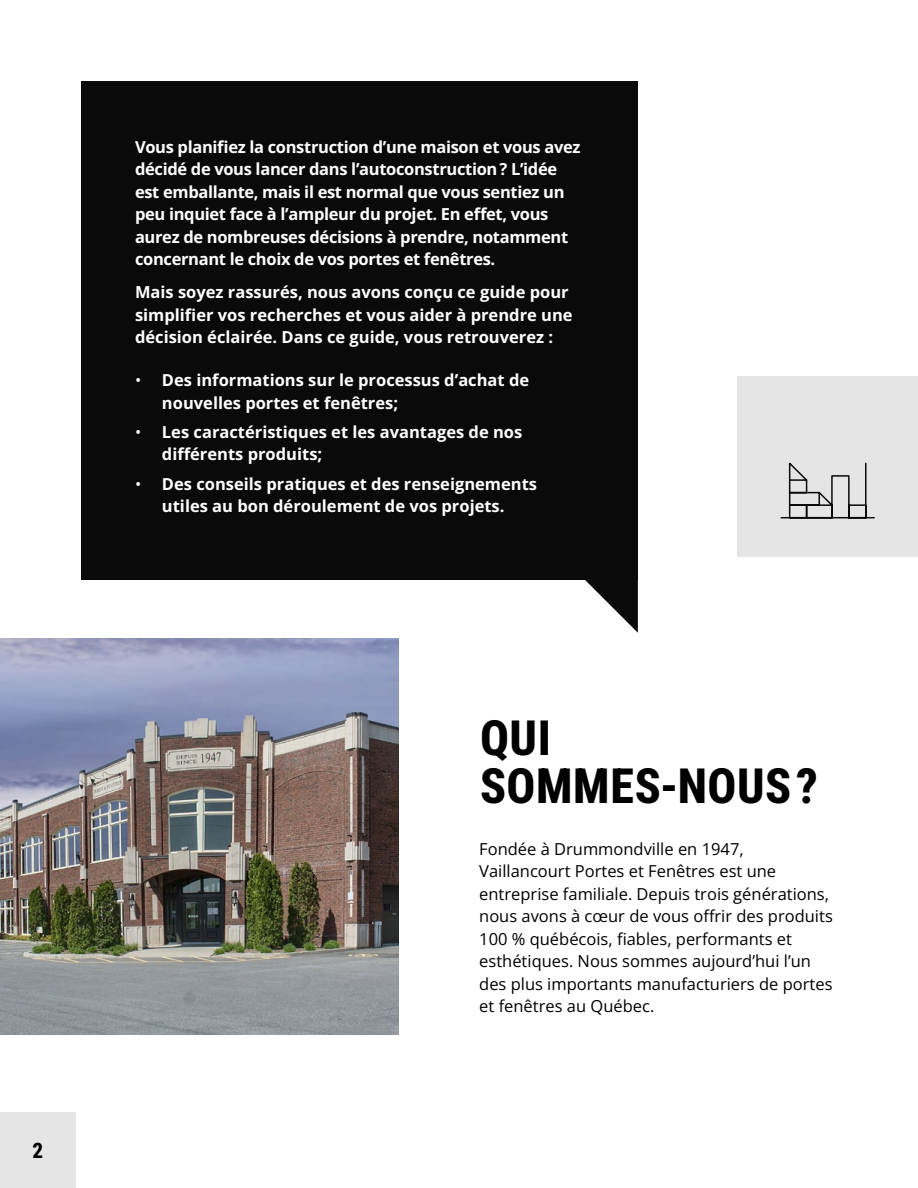
<style>
.page{position:relative;width:918px;height:1188px;background:#fff}
.page>*{position:absolute;margin:0;border:0;box-sizing:border-box;transform-origin:0 0}
.t1{font:800 48px/48px "Roboto Condensed";letter-spacing:.01em;color:#000}
.t2{font:800 21px "Roboto Condensed";color:#000}
.t3{font:700 16.5px/22.5px "Open Sans";color:#fff}
.t4{font:16.5px/22.5px "Open Sans";color:#000}
.t5{font:700 16.5px/22.5px "Open Sans";letter-spacing:-.02em;color:#fff}
.s1{font-weight:400}
</style>
<div class="page">
<div style="left:0;top:1112px;width:76px;height:76px;background:#e5e5e5"></div>
<svg style="left:585px;top:580px;width:53px;height:53px"></svg>
<div style="left:81px;top:81px;width:557px;height:499px;background:#0a0a0a"></div>
<div style="left:737px;top:377px;width:181px;height:180px;background:#e5e5e5"></div>
<svg style="left:780px;top:462px;width:95px;height:57px"></svg>
<img style="left:0;top:638px;width:398px;height:397px">
<p class="t2" style="left:32px;top:1135px;width:12px">2</p>
<p class="t5" style="left:135px;top:135px;width:447px">Vous planifiez la construction d’une maison et vous avez décidé de vous lancer dans l’autoconstruction ? L’idée est emballante, mais il est normal que vous sentiez un peu inquiet face à l’ampleur du projet. En effet, vous aurez de nombreuses décisions à prendre, notamment concernant le choix de vos portes et fenêtres.</p>
<p class="t3" style="left:135px;top:281px;width:439px">Mais soyez rassurés, nous avons conçu ce guide pour simplifier vos recherches et vous aider à prendre une décision éclairée. Dans ce guide, vous retrouverez :</p>
<p class="t3" style="left:162px;top:369px;width:369px;text-indent:-27px"><span class="s1">•</span> Des informations sur le processus d’achat de nouvelles portes et fenêtres;</p>
<p class="t3" style="left:162px;top:420px;width:362px;text-indent:-27px"><span class="s1">•</span> Les caractéristiques et les avantages de nos différents produits;</p>
<p class="t3" style="left:135px;top:472px;width:404px;text-align:center"><span class="s1">•</span> Des conseils pratiques et des renseignements utiles au bon déroulement de vos projets.</p>
<h1 class="t1" style="left:480px;top:712px;width:339px">QUI<br>SOMMES-NOUS ?</h1>
<p class="t4" style="left:479px;top:837px;width:355px">Fondée à Drummondville en 1947, Vaillancourt Portes et Fenêtres est une entreprise familiale. Depuis trois générations, nous avons à cœur de vous offrir des produits 100 % québécois, fiables, performants et esthétiques. Nous sommes aujourd’hui l’un des plus importants manufacturiers de portes et fenêtres au Québec.</p>
</div>
